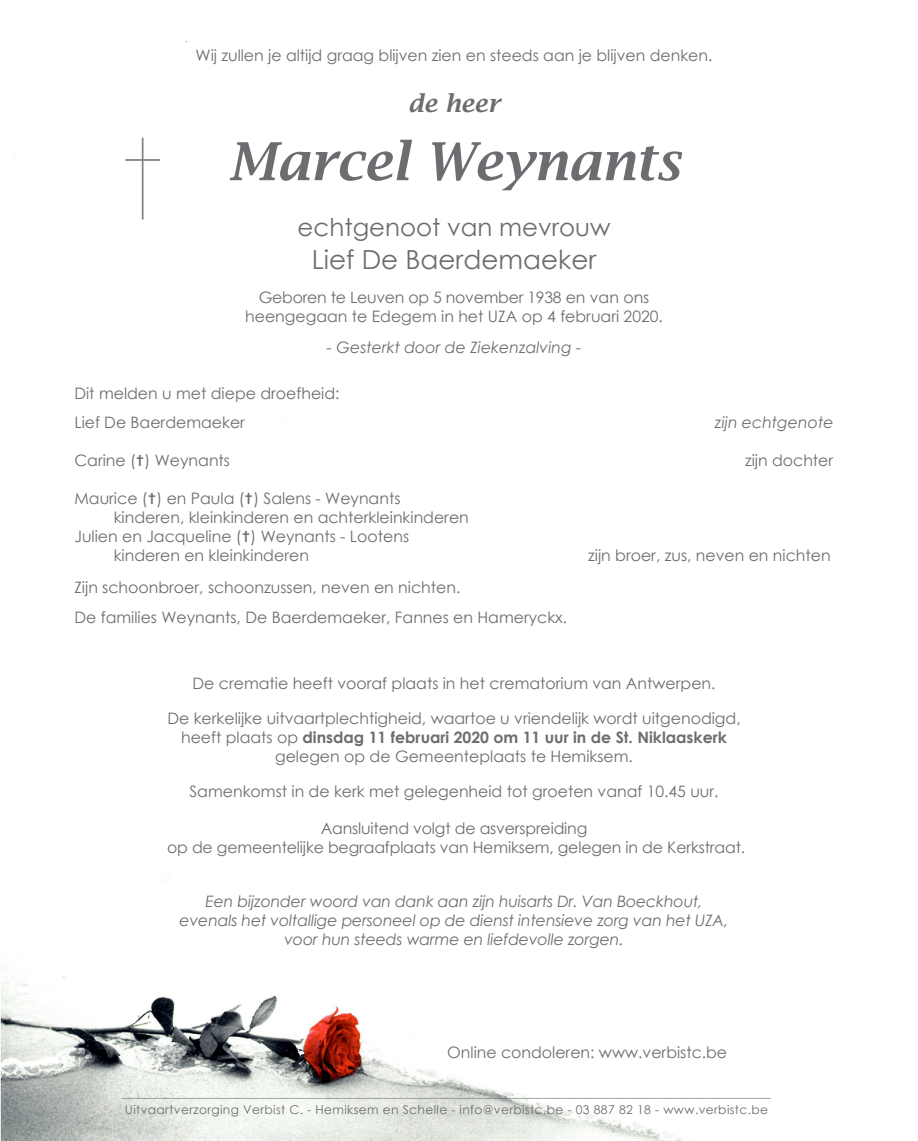
<style>
.page{position:relative;width:918px;height:1141px;background:#fff}
.page>*{position:absolute;margin:0;border:0;box-sizing:border-box;transform-origin:0 0}
.t1{font:italic 600 52.5px "Lucida Bright";color:#6c6d70}
.t2{font:26.25px "Century Gothic";color:#6c6d70}
.t3{font:24.5px "Century Gothic";color:#6c6d70}
.t4{font:italic 600 24.5px "Lucida Bright";color:#6c6d70}
.t5{font:15.75px "Century Gothic";color:#6c6d70}
.t6{font:italic 15.75px/18.9px "Century Gothic";letter-spacing:-.01em;color:#6c6d70;text-align:center}
.t7{font:700 15.75px "Century Gothic";color:#6c6d70}
.t8{font:italic 12.08px "Century Gothic";color:#6c6d70}
.t9{font:12.08px "Century Gothic";letter-spacing:.03em;color:#6c6d70}
.s1{font-family:"Mortbats"}
.s2{font-weight:400}
</style>
<div class="page">
<img style="left:0;top:41px;width:682px;height:1100px">
<hr style="left:142px;top:138px;width:1px;height:82px;background:#808285">
<hr style="left:125px;top:159px;width:35px;height:2px;background:#808285">
<p class="t5" style="left:196px;top:44px;width:518px">Wij zullen je altijd graag blijven zien en steeds aan je blijven denken.</p>
<p class="t4" style="left:408px;top:89px;width:93px">de heer</p>
<p class="t1" style="left:228px;top:131px;width:454px">Marcel Weynants</p>
<p class="t3" style="left:298px;top:210px;width:314px">echtgenoot van mevrouw</p>
<p class="t2" style="left:312px;top:241px;width:286px">Lief De Baerdemaeker</p>
<p class="t5" style="left:259px;top:286px;width:392px">Geboren te Leuven op 5 november 1938 en van ons</p>
<p class="t5" style="left:245px;top:305px;width:419px">heengegaan te Edegem in het UZA op 4 februari 2020.</p>
<p class="t6" style="left:327px;top:337px;width:256px">- Gesterkt door de Ziekenzalving -</p>
<p class="t5" style="left:74px;top:383px;width:267px">Dit melden u met diepe droefheid:</p>
<p class="t5" style="left:74px;top:412px;width:172px">Lief De Baerdemaeker</p>
<p class="t6" style="left:715px;top:413px;width:120px">zijn echtgenote</p>
<p class="t5" style="left:74px;top:449px;width:157px">Carine (<span class="s1">X</span>) Weynants</p>
<p class="t5" style="left:745px;top:449px;width:90px">zijn dochter</p>
<p class="t5" style="left:74px;top:487px;width:327px">Maurice (<span class="s1">X</span>) en Paula (<span class="s1">X</span>) Salens - Weynants</p>
<p class="t5" style="left:114px;top:506px;width:357px">kinderen, kleinkinderen en achterkleinkinderen</p>
<p class="t5" style="left:74px;top:525px;width:336px">Julien en Jacqueline (<span class="s1">X</span>) Weynants - Lootens</p>
<p class="t5" style="left:114px;top:544px;width:197px">kinderen en kleinkinderen</p>
<p class="t5" style="left:588px;top:544px;width:244px">zijn broer, zus, neven en nichten</p>
<p class="t5" style="left:74px;top:576px;width:387px">Zijn schoonbroer, schoonzussen, neven en nichten.</p>
<p class="t5" style="left:74px;top:606px;width:494px">De families Weynants, De Baerdemaeker, Fannes en Hameryckx.</p>
<p class="t5" style="left:192px;top:673px;width:524px">De crematie heeft vooraf plaats in het crematorium van Antwerpen.</p>
<p class="t5" style="left:167px;top:707px;width:575px">De kerkelijke uitvaartplechtigheid, waartoe u vriendelijk wordt uitgenodigd,</p>
<p class="t7" style="left:181px;top:725px;width:547px"><span class="s2">heeft plaats op</span> dinsdag 11 februari 2020 om 11 uur in de St. Niklaaskerk</p>
<p class="t5" style="left:275px;top:745px;width:359px">gelegen op de Gemeenteplaats te Hemiksem.</p>
<p class="t5" style="left:189px;top:780px;width:531px">Samenkomst in de kerk met gelegenheid tot groeten vanaf 10.45 uur.</p>
<p class="t5" style="left:321px;top:818px;width:268px">Aansluitend volgt de asverspreiding</p>
<p class="t5" style="left:167px;top:837px;width:580px">op de gemeentelijke begraafplaats van Hemiksem, gelegen in de Kerkstraat.</p>
<p class="t6" style="left:205px;top:892px;width:499px">Een bijzonder woord van dank aan zijn huisarts Dr. Van Boeckhout,</p>
<p class="t6" style="left:180px;top:911px;width:550px">evenals het voltallige personeel op de dienst intensieve zorg van het UZA, voor hun steeds warme en liefdevolle zorgen.</p>
<p class="t5" style="left:447px;top:1042px;width:281px">Online condoleren: www.verbistc.be</p>
<p class="t8" style="left:122px;top:1084px;width:651px">__________________________________________________________________________________________________________</p>
<p class="t9" style="left:125px;top:1101px;width:645px">Uitvaartverzorging Verbist C. - Hemiksem en Schelle - info@verbistc.be - 03 887 82 18 - www.verbistc.be</p>
</div>
